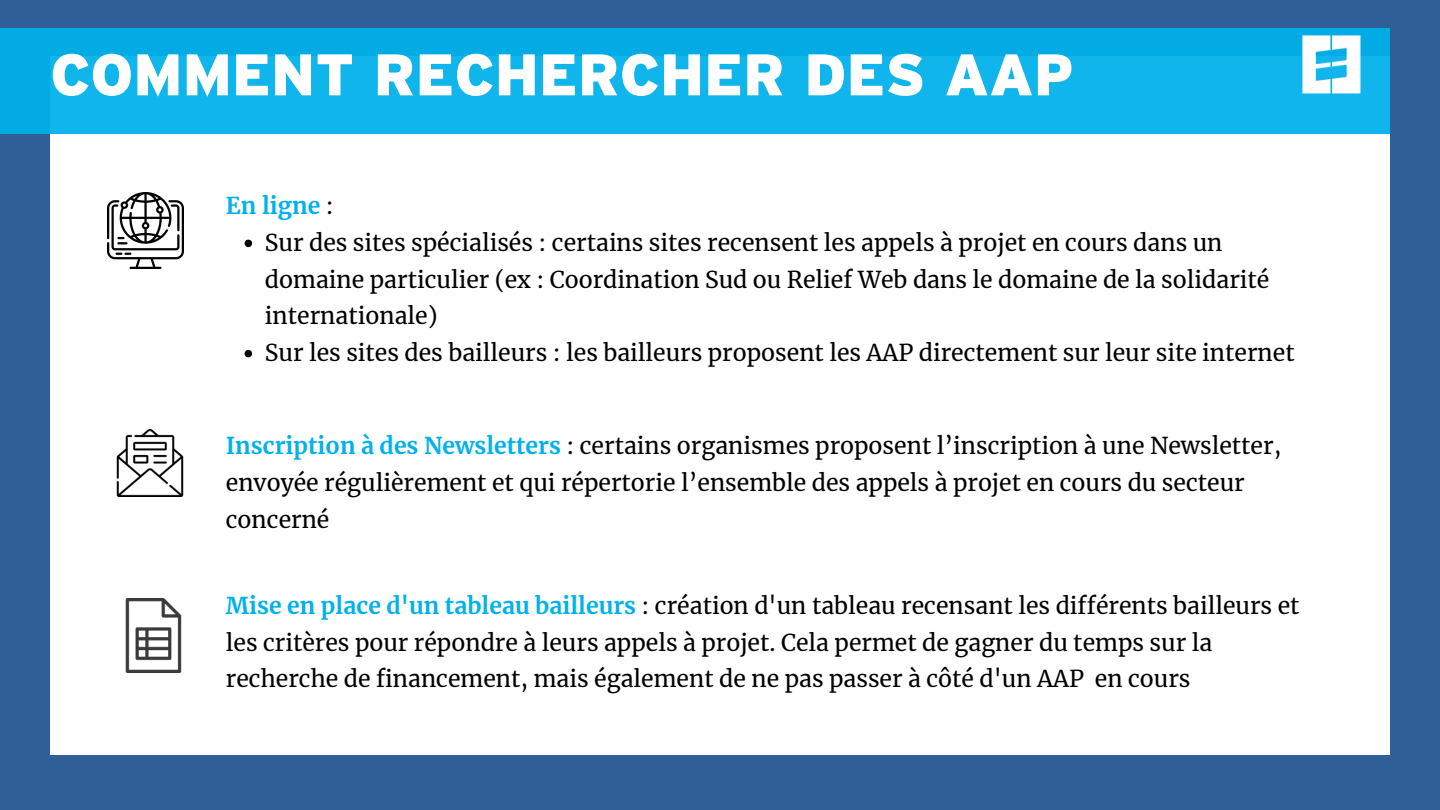
<style>
.page{position:relative;width:1440px;height:810px;background:#305f97}
.page>*{position:absolute;margin:0;border:0;box-sizing:border-box;transform-origin:0 0}
.t1{font:900 58.5px "Interstate";color:#fff}
.t2{font:23px/36.8px "Merriweather";color:#000}
.t3{font:700 23px "Merriweather";color:#00b1eb}
.s1{font-weight:400;color:#000}
.s2{font-weight:700;color:#00b1eb}
</style>
<div class="page">
<div style="left:50px;top:56px;width:1340px;height:698px;background:#fff"></div>
<div style="left:0;top:28px;width:1390px;height:106px;background:linear-gradient(to right,#0bb1e9,#0eb4eb)"></div>
<img style="left:1273px;top:28px;width:117px;height:95px">
<img style="left:108px;top:192px;width:75px;height:76px">
<img style="left:116px;top:430px;width:67px;height:67px">
<img style="left:125px;top:599px;width:57px;height:74px">
<svg style="left:245px;top:240px;width:7px;height:7px"></svg>
<svg style="left:245px;top:350px;width:7px;height:7px"></svg>
<h1 class="t1" style="left:50px;top:41px;width:1025px">COMMENT RECHERCHER DES AAP</h1>
<p class="t3" style="left:226px;top:191px;width:109px">En ligne <span class="s1">:</span></p>
<p class="t2" style="left:265px;top:224px;width:1031px">Sur des sites spécialisés : certains sites recensent les appels à projet en cours dans un domaine particulier (ex : Coordination Sud ou Relief Web dans le domaine de la solidarité internationale)<br>Sur les sites des bailleurs : les bailleurs proposent les AAP directement sur leur site internet</p>
<p class="t2" style="left:226px;top:428px;width:1057px"><span class="s2">Inscription à des Newsletters</span> : certains organismes proposent l’inscription à une Newsletter, envoyée régulièrement et qui répertorie l’ensemble des appels à projet en cours du secteur concerné</p>
<p class="t2" style="left:226px;top:587px;width:1075px"><span class="s2">Mise en place d'un tableau bailleurs</span> : création d'un tableau recensant les différents bailleurs et les critères pour répondre à leurs appels à projet. Cela permet de gagner du temps sur la recherche de financement, mais également de ne pas passer à côté d'un AAP en cours</p>
</div>
